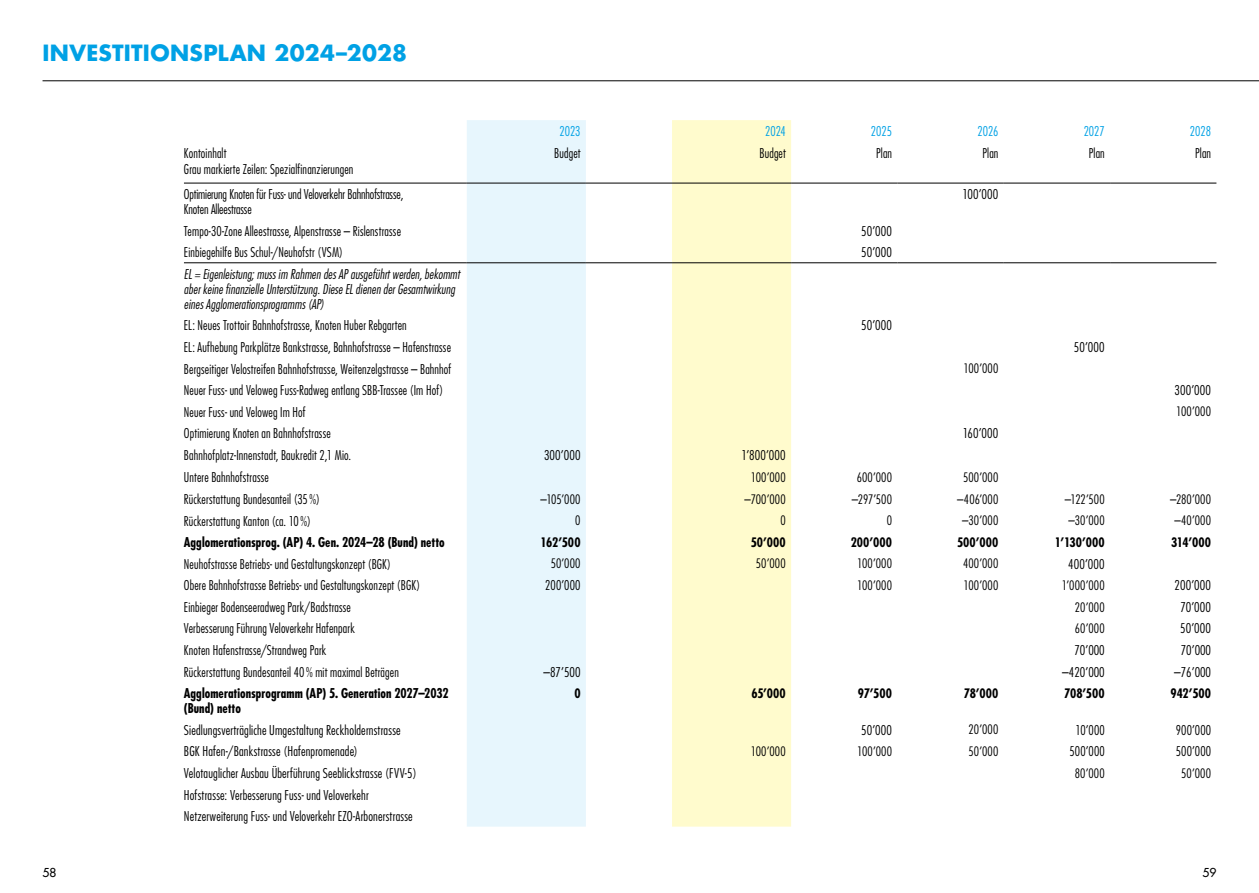
<style>
.page{position:relative;width:1259px;height:893px;background:#fff}
.page>*{position:absolute;margin:0;border:0;box-sizing:border-box;transform-origin:0 0}
.t1{font:700 21.75px "Futura LT";letter-spacing:.015em;color:#00a1e5}
.t2{font:300 condensed 13.2px/21.6px "Futura LT";letter-spacing:.01em;color:#000}
.t3{font:italic 300 condensed 13.2px/15px "Futura LT";letter-spacing:.01em;color:#000}
.t4{font:300 condensed 13.2px/25.3px "Futura LT";letter-spacing:-.01em;color:#000}
.t5{font:700 condensed 13.2px/15px "Futura LT";color:#000}
.t6{font:300 condensed 13.2px "Futura LT";color:#00a1e5}
.t7{font:300 condensed 12.75px "Futura LT";letter-spacing:.015em;color:#000}
.t8{font:700 condensed 12.75px "Futura LT";letter-spacing:.005em;color:#000}
.t9{font:500 12px "Futura Std";color:#000}
</style>
<div class="page">
<hr style="left:43px;top:80px;width:1216px;height:1px;background:#000">
<div style="left:467px;top:120px;width:119px;height:707px;background:#e7f6fd"></div>
<div style="left:672px;top:120px;width:119px;height:707px;background:#fffbcd"></div>
<hr style="left:184px;top:263px;width:283px;height:1px;background:#000">
<hr style="left:467px;top:263px;width:119px;height:1px;background:#000">
<hr style="left:586px;top:263px;width:86px;height:1px;background:#000">
<hr style="left:672px;top:263px;width:119px;height:1px;background:#000">
<hr style="left:791px;top:263px;width:106px;height:1px;background:#000">
<hr style="left:897px;top:263px;width:106px;height:1px;background:#000">
<hr style="left:1003px;top:263px;width:107px;height:1px;background:#000">
<hr style="left:1110px;top:263px;width:106px;height:1px;background:#000">
<hr style="left:184px;top:183px;width:283px;height:1px;background:#000">
<hr style="left:467px;top:183px;width:119px;height:1px;background:#000">
<hr style="left:586px;top:183px;width:86px;height:1px;background:#000">
<hr style="left:672px;top:183px;width:119px;height:1px;background:#000">
<hr style="left:791px;top:183px;width:106px;height:1px;background:#000">
<hr style="left:897px;top:183px;width:106px;height:1px;background:#000">
<hr style="left:1003px;top:183px;width:107px;height:1px;background:#000">
<hr style="left:1110px;top:183px;width:106px;height:1px;background:#000">
<h1 class="t1" style="left:43px;top:38px;width:366px">INVESTITIONSPLAN 2024–2028</h1>
<p class="t6" style="left:559px;top:123px;width:23px">2023</p>
<p class="t6" style="left:765px;top:123px;width:22px">2024</p>
<p class="t6" style="left:871px;top:123px;width:23px">2025</p>
<p class="t6" style="left:977px;top:123px;width:23px">2026</p>
<p class="t6" style="left:1083px;top:123px;width:23px">2027</p>
<p class="t6" style="left:1190px;top:123px;width:23px">2028</p>
<p class="t2" style="left:184px;top:142px;width:44px">Kontoinhalt</p>
<p class="t2" style="left:554px;top:142px;width:28px">Budget</p>
<p class="t2" style="left:759px;top:142px;width:28px">Budget</p>
<p class="t2" style="left:876px;top:142px;width:18px">Plan</p>
<p class="t2" style="left:982px;top:142px;width:18px">Plan</p>
<p class="t2" style="left:1088px;top:142px;width:18px">Plan</p>
<p class="t2" style="left:1195px;top:142px;width:18px">Plan</p>
<p class="t4" style="left:184px;top:156px;width:221px">Grau markierte Zeilen: Spezialfinanzierungen<br>Optimierung Knoten für Fuss- und Veloverkehr Bahnhofstrasse,</p>
<p class="t4" style="left:184px;top:197px;width:69px">Knoten Alleestrasse</p>
<p class="t2" style="left:962px;top:183px;width:37px">100’000</p>
<p class="t2" style="left:184px;top:220px;width:219px">Tempo-30-Zone Alleestrasse, Alpenstrasse – Rislenstrasse</p>
<p class="t2" style="left:861px;top:220px;width:32px">50’000</p>
<p class="t2" style="left:184px;top:242px;width:161px">Einbiegehilfe Bus Schul-/Neuhofstr (VSM)</p>
<p class="t2" style="left:861px;top:242px;width:32px">50’000</p>
<p class="t3" style="left:184px;top:266px;width:277px">EL = Eigenleistung; muss im Rahmen des AP ausgeführt werden, bekommt aber keine finanzielle Unterstützung. Diese EL dienen der Gesamtwirkung eines Agglomerationsprogramms (AP)</p>
<p class="t2" style="left:184px;top:315px;width:224px">EL: Neues Trottoir Bahnhofstrasse, Knoten Huber Rebgarten</p>
<p class="t2" style="left:861px;top:315px;width:32px">50’000</p>
<p class="t2" style="left:184px;top:336px;width:269px">EL: Aufhebung Parkplätze Bankstrasse, Bahnhofstrasse – Hafenstrasse</p>
<p class="t2" style="left:1074px;top:336px;width:32px">50’000</p>
<p class="t2" style="left:184px;top:358px;width:269px">Bergseitiger Velostreifen Bahnhofstrasse, Weitenzelgstrasse – Bahnhof</p>
<p class="t7" style="left:963px;top:361px;width:36px">100’000</p>
<p class="t2" style="left:184px;top:379px;width:261px">Neuer Fuss- und Veloweg Fuss-Radweg entlang SBB-Trassee (Im Hof)</p>
<p class="t2" style="left:1174px;top:379px;width:38px">300’000</p>
<p class="t2" style="left:184px;top:401px;width:123px">Neuer Fuss- und Veloweg Im Hof</p>
<p class="t7" style="left:1176px;top:404px;width:36px">100’000</p>
<p class="t2" style="left:184px;top:423px;width:148px">Optimierung Knoten an Bahnhofstrasse</p>
<p class="t2" style="left:962px;top:423px;width:37px">160’000</p>
<p class="t2" style="left:184px;top:444px;width:169px">Bahnhofplatz-Innenstadt, Baukredit 2,1 Mio.</p>
<p class="t2" style="left:544px;top:444px;width:38px">300’000</p>
<p class="t2" style="left:741px;top:444px;width:46px">1’800’000</p>
<p class="t2" style="left:184px;top:466px;width:86px">Untere Bahnhofstrasse</p>
<p class="t7" style="left:751px;top:469px;width:36px">100’000</p>
<p class="t7" style="left:856px;top:469px;width:37px">600’000</p>
<p class="t7" style="left:963px;top:469px;width:37px">500’000</p>
<p class="t2" style="left:184px;top:488px;width:137px">Rückerstattung Bundesanteil (35%)</p>
<p class="t7" style="left:540px;top:491px;width:42px">–105’000</p>
<p class="t7" style="left:744px;top:491px;width:43px">–700’000</p>
<p class="t7" style="left:851px;top:491px;width:42px">–297’500</p>
<p class="t7" style="left:957px;top:491px;width:43px">–406’000</p>
<p class="t7" style="left:1064px;top:491px;width:42px">–122’500</p>
<p class="t7" style="left:1170px;top:491px;width:43px">–280’000</p>
<p class="t2" style="left:184px;top:510px;width:128px">Rückerstattung Kanton (ca. 10%)</p>
<p class="t7" style="left:575px;top:513px;width:7px">0</p>
<p class="t7" style="left:780px;top:513px;width:7px">0</p>
<p class="t7" style="left:887px;top:513px;width:7px">0</p>
<p class="t7" style="left:962px;top:513px;width:38px">–30’000</p>
<p class="t7" style="left:1068px;top:513px;width:38px">–30’000</p>
<p class="t7" style="left:1174px;top:513px;width:38px">–40’000</p>
<p class="t5" style="left:184px;top:535px;width:262px">Agglomerationsprog. (AP) 4. Gen. 2024–28 (Bund) netto</p>
<p class="t8" style="left:540px;top:534px;width:41px">162’500</p>
<p class="t8" style="left:750px;top:534px;width:37px">50’000</p>
<p class="t8" style="left:850px;top:534px;width:43px">200’000</p>
<p class="t8" style="left:957px;top:534px;width:43px">500’000</p>
<p class="t8" style="left:1055px;top:534px;width:51px">1’130’000</p>
<p class="t8" style="left:1171px;top:534px;width:41px">314’000</p>
<p class="t2" style="left:184px;top:553px;width:209px">Neuhofstrasse Betriebs- und Gestaltungskonzept (BGK)</p>
<p class="t7" style="left:551px;top:556px;width:31px">50’000</p>
<p class="t7" style="left:756px;top:556px;width:31px">50’000</p>
<p class="t7" style="left:857px;top:556px;width:36px">100’000</p>
<p class="t7" style="left:963px;top:556px;width:37px">400’000</p>
<p class="t2" style="left:1068px;top:553px;width:38px">400’000</p>
<p class="t2" style="left:184px;top:575px;width:238px">Obere Bahnhofstrasse Betriebs- und Gestaltungskonzept (BGK)</p>
<p class="t2" style="left:545px;top:575px;width:37px">200’000</p>
<p class="t7" style="left:857px;top:578px;width:36px">100’000</p>
<p class="t7" style="left:963px;top:578px;width:36px">100’000</p>
<p class="t7" style="left:1061px;top:578px;width:45px">1’000’000</p>
<p class="t2" style="left:1174px;top:575px;width:38px">200’000</p>
<p class="t2" style="left:184px;top:596px;width:169px">Einbieger Bodenseeradweg Park/Badstrasse</p>
<p class="t7" style="left:1075px;top:599px;width:31px">20’000</p>
<p class="t2" style="left:1180px;top:596px;width:32px">70’000</p>
<p class="t2" style="left:184px;top:618px;width:172px">Verbesserung Führung Veloverkehr Hafenpark</p>
<p class="t7" style="left:1075px;top:621px;width:31px">60’000</p>
<p class="t2" style="left:1180px;top:618px;width:32px">50’000</p>
<p class="t2" style="left:184px;top:639px;width:144px">Knoten Hafenstrasse/Strandweg Park</p>
<p class="t2" style="left:1074px;top:639px;width:32px">70’000</p>
<p class="t2" style="left:1180px;top:639px;width:32px">70’000</p>
<p class="t2" style="left:184px;top:661px;width:216px">Rückerstattung Bundesanteil 40% mit maximal Beträgen</p>
<p class="t2" style="left:543px;top:661px;width:39px">–87’500</p>
<p class="t2" style="left:1062px;top:661px;width:44px">–420’000</p>
<p class="t2" style="left:1174px;top:661px;width:39px">–76’000</p>
<p class="t5" style="left:184px;top:686px;width:266px">Agglomerationsprogramm (AP) 5. Generation 2027–2032 (Bund) netto</p>
<p class="t8" style="left:574px;top:685px;width:8px">0</p>
<p class="t8" style="left:751px;top:685px;width:36px">65’000</p>
<p class="t8" style="left:858px;top:685px;width:36px">97’500</p>
<p class="t8" style="left:963px;top:685px;width:36px">78’000</p>
<p class="t8" style="left:1064px;top:685px;width:42px">708’500</p>
<p class="t8" style="left:1170px;top:685px;width:42px">942’500</p>
<p class="t2" style="left:184px;top:719px;width:218px">Siedlungsverträgliche Umgestaltung Reckholdernstrasse</p>
<p class="t2" style="left:861px;top:719px;width:32px">50’000</p>
<p class="t7" style="left:968px;top:722px;width:31px">20’000</p>
<p class="t2" style="left:1075px;top:719px;width:31px">10’000</p>
<p class="t2" style="left:1175px;top:719px;width:37px">900’000</p>
<p class="t2" style="left:184px;top:741px;width:175px">BGK Hafen-/Bankstrasse (Hafenpromenade)</p>
<p class="t7" style="left:751px;top:744px;width:36px">100’000</p>
<p class="t7" style="left:857px;top:744px;width:36px">100’000</p>
<p class="t7" style="left:968px;top:744px;width:31px">50’000</p>
<p class="t2" style="left:1069px;top:741px;width:37px">500’000</p>
<p class="t2" style="left:1175px;top:741px;width:37px">500’000</p>
<p class="t2" style="left:184px;top:762px;width:234px">Velotauglicher Ausbau Überführung Seeblickstrasse (FVV-5)</p>
<p class="t7" style="left:1075px;top:765px;width:31px">80’000</p>
<p class="t7" style="left:1181px;top:765px;width:31px">50’000</p>
<p class="t2" style="left:184px;top:784px;width:230px">Hofstrasse: Verbesserung Fuss- und Veloverkehr<br>Netzerweiterung Fuss- und Veloverkehr EZO-Arbonerstrasse</p>
<p class="t9" style="left:43px;top:865px;width:15px">58</p>
<p class="t9" style="left:1202px;top:865px;width:15px">59</p>
</div>
